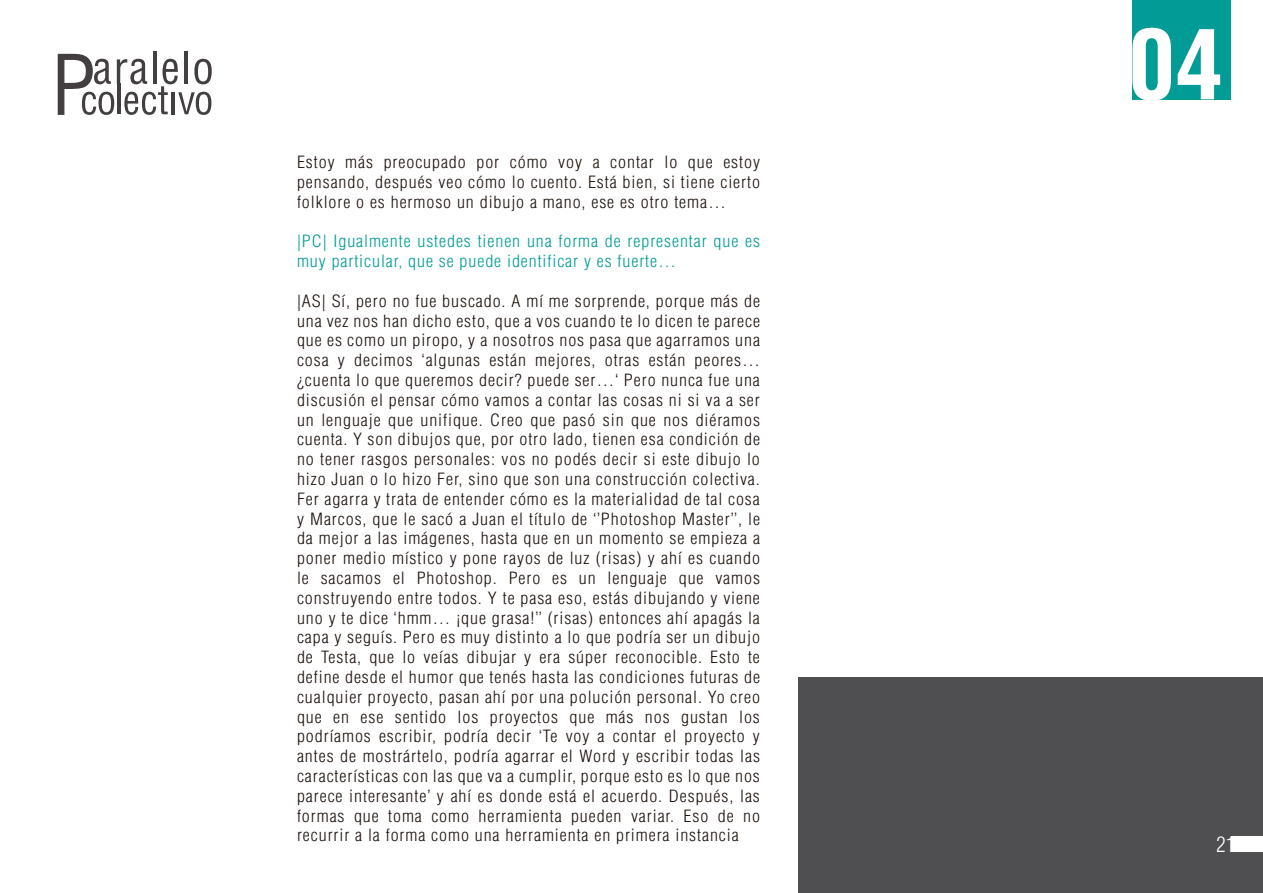
<style>
.page{position:relative;width:1263px;height:893px;background:#fff}
.page>*{position:absolute;margin:0;border:0;box-sizing:border-box;transform-origin:0 0}
.t1{font:700 condensed 95.1px "Helvetica LT Std";color:#fff}
.t2{font:condensed 81.45px "Helvetica LT Std";color:#433f40}
.t3{font:300 condensed 21px "Helvetica LT Std";color:#fff}
.t4{font:300 condensed 16.5px/19.8px "Helvetica LT Std";letter-spacing:.05em;color:#1e120d;text-align:justify;scale:1.09 1}
.t5{font:300 condensed 16.5px/19.8px "Helvetica LT Std";letter-spacing:.05em;color:#009c95;scale:1.09 1}
</style>
<div class="page">
<div style="left:799px;top:678px;width:464px;height:215px;background:#4f4e50"></div>
<div style="left:1132px;top:0;width:99px;height:99px;background:#009c95"></div>
<hr style="left:153px;top:51px;width:3px;height:33px;background:#433f40">
<hr style="left:184px;top:51px;width:4px;height:33px;background:#433f40">
<svg style="left:82px;top:59px;width:130px;height:56px"></svg>
<div style="left:1231px;top:836px;width:32px;height:16px;background:#fff"></div>
<h2 class="t2" style="left:51px;top:34px;width:47px">P</h2>
<p class="t4" style="left:297px;top:152px;width:426px">Estoy más preocupado por cómo voy a contar lo que estoy pensando, después veo cómo lo cuento. Está bien, si tiene cierto folklore o es hermoso un dibujo a mano, ese es otro tema…</p>
<p class="t5" style="left:297px;top:231px;width:426px">|PC| Igualmente ustedes tienen una forma de representar que es muy particular, que se puede identificar y es fuerte…</p>
<p class="t4" style="left:297px;top:291px;width:426px">|AS| Sí, pero no fue buscado. A mí me sorprende, porque más de una vez nos han dicho esto, que a vos cuando te lo dicen te parece que es como un piropo, y a nosotros nos pasa que agarramos una cosa y decimos ‘algunas están mejores, otras están peores… ¿cuenta lo que queremos decir? puede ser…‘ Pero nunca fue una discusión el pensar cómo vamos a contar las cosas ni si va a ser un lenguaje que unifique. Creo que pasó sin que nos diéramos cuenta. Y son dibujos que, por otro lado, tienen esa condición de no tener rasgos personales: vos no podés decir si este dibujo lo hizo Juan o lo hizo Fer, sino que son una construcción colectiva.<br>Fer agarra y trata de entender cómo es la materialidad de tal cosa y Marcos, que le sacó a Juan el título de ‘’Photoshop Master’’, le da mejor a las imágenes, hasta que en un momento se empieza a poner medio místico y pone rayos de luz (risas) y ahí es cuando le sacamos el Photoshop. Pero es un lenguaje que vamos construyendo entre todos. Y te pasa eso, estás dibujando y viene uno y te dice ‘hmm… ¡que grasa!’’ (risas) entonces ahí apagás la capa y seguís. Pero es muy distinto a lo que podría ser un dibujo de Testa, que lo veías dibujar y era súper reconocible. Esto te define desde el humor que tenés hasta las condiciones futuras de cualquier proyecto, pasan ahí por una polución personal. Yo creo que en ese sentido los proyectos que más nos gustan los podríamos escribir, podría decir ‘Te voy a contar el proyecto y antes de mostrártelo, podría agarrar el Word y escribir todas las características con las que va a cumplir, porque esto es lo que nos parece interesante’ y ahí es donde está el acuerdo. Después, las formas que toma como herramienta pueden variar. Eso de no recurrir a la forma como una herramienta en primera instancia</p>
<h1 class="t1" style="left:1128px;top:5px;width:97px">04</h1>
<p class="t3" style="left:1216px;top:831px;width:20px">21</p>
</div>
